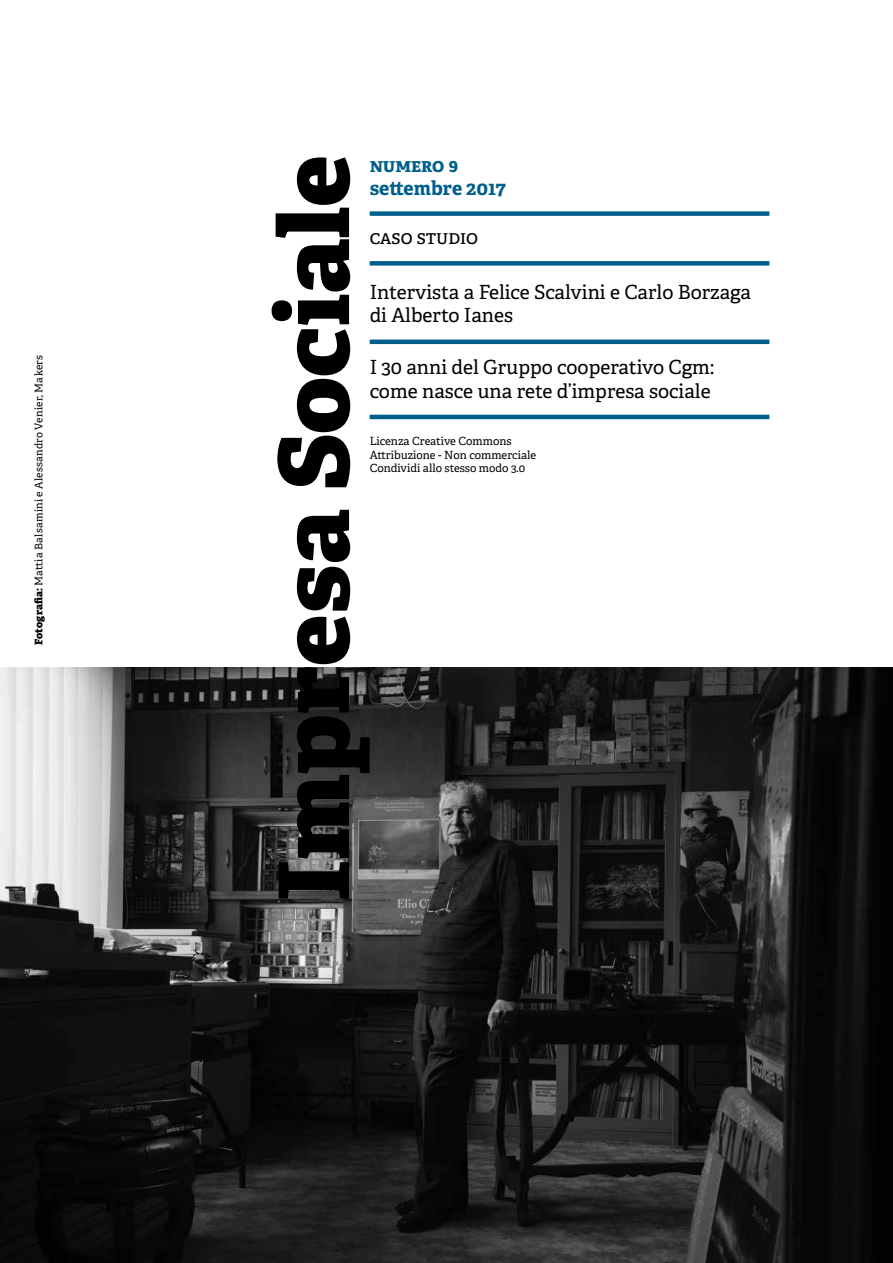
<style>
.page{position:relative;width:893px;height:1263px;background:#fff}
.page>*{position:absolute;margin:0;border:0;box-sizing:border-box;transform-origin:0 0}
.t1{font:19.5px/23.4px "Adelle";color:#000}
.t2{font:700 19.5px/23.4px "Adelle";color:#005e8c}
.t3{font:11.25px/13.5px "Adelle";color:#000}
.t4{font:10.5px "Adelle";letter-spacing:.02em;color:#000}
.s1{font-weight:800}
</style>
<div class="page">
<img style="left:0;top:668px;width:893px;height:595px">
<div style="left:370px;top:211px;width:399px;height:5px;background:#005e8c"></div>
<div style="left:370px;top:261px;width:399px;height:5px;background:#005e8c"></div>
<hr style="left:370px;top:340px;width:399px;height:4px;background:#005e8c">
<hr style="left:370px;top:415px;width:399px;height:4px;background:#005e8c">
<svg style="left:279px;top:617px;width:91px;height:282px"></svg>
<svg style="left:297px;top:510px;width:53px;height:101px"></svg>
<svg style="left:272px;top:157px;width:78px;height:330px"></svg>
<p class="t4" style="left:32px;top:645px;width:292px;rotate:-90deg"><span class="s1">Fotografia:</span> Mattia Balsamini e Alessandro Venier, Makers</p>
<p class="t2" style="left:370px;top:154px;width:138px">numero 9 settembre 2017</p>
<p class="t1" style="left:370px;top:226px;width:110px">caso studio</p>
<p class="t1" style="left:370px;top:280px;width:383px">Intervista a Felice Scalvini e Carlo Borzaga di Alberto Ianes</p>
<p class="t1" style="left:370px;top:356px;width:346px">I 30 anni del Gruppo cooperativo Cgm: come nasce una rete d’impresa sociale</p>
<p class="t3" style="left:370px;top:435px;width:168px">Licenza Creative Commons<br>Attribuzione - Non commerciale<br>Condividi allo stesso modo 3.0</p>
</div>
